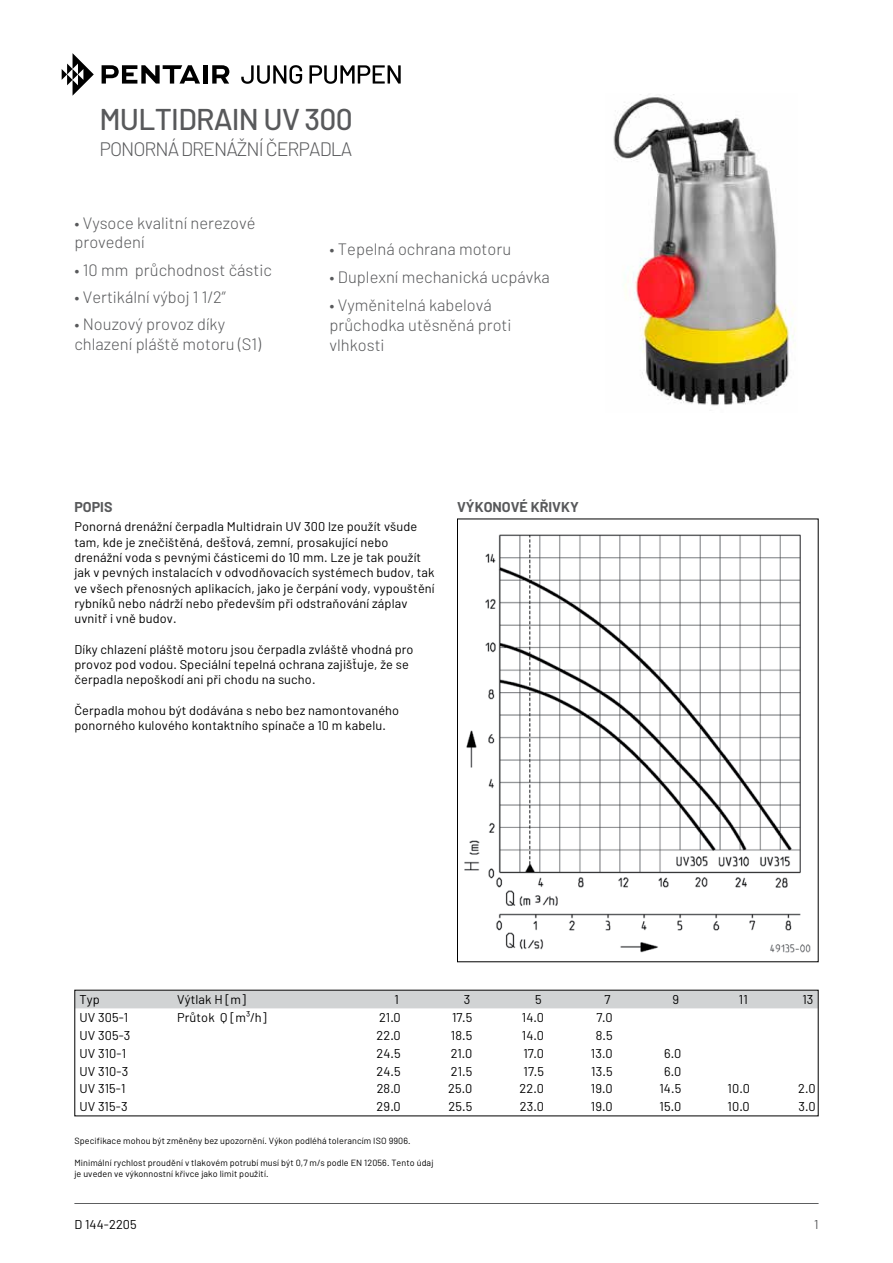
<style>
.page{position:relative;width:893px;height:1263px;background:#fff}
.page>*{position:absolute;margin:0;border:0;box-sizing:border-box;transform-origin:0 0}
.t1{font:500 30px "Barlow";letter-spacing:-.025em;color:#58595b}
.t2{font:300 19.5px "Barlow";letter-spacing:-.05em;color:#58595b}
.t3{font:300 16.5px/19.8px "Barlow";color:#58595b}
.t4{font:700 14.25px "Barlow";color:#58595b}
.t5{font:12.75px/15.3px "Barlow";letter-spacing:.01em;color:#000}
.t6{font:12.75px "Barlow";color:#58595b}
.t7{font:9px/10.8px "Barlow";letter-spacing:.01em;color:#000}
</style>
<div class="page">
<hr style="left:74px;top:1203px;width:745px;height:1px;background:#58595b">
<img style="left:613px;top:94px;width:183px;height:312px">
<img style="left:464px;top:534px;width:347px;height:419px">
<div style="left:76px;top:992px;width:741px;height:16px;background:#d1d3d4"></div>
<svg style="left:241px;top:65px;width:61px;height:19px"></svg>
<svg style="left:309px;top:65px;width:92px;height:19px"></svg>
<svg style="left:62px;top:53px;width:32px;height:43px"></svg>
<svg style="left:102px;top:65px;width:98px;height:19px"></svg>
<hr style="left:203px;top:65px;width:4px;height:19px;background:#000">
<svg style="left:212px;top:65px;width:17px;height:19px"></svg>
<h1 class="t1" style="left:99px;top:101px;width:255px">MULTIDRAIN UV 300</h1>
<h2 class="t2" style="left:99px;top:137px;width:254px">PONORNÁ DRENÁŽNÍ ČERPADLA</h2>
<p class="t3" style="left:74px;top:213px;width:183px">• Vysoce kvalitní nerezové provedení</p>
<p class="t3" style="left:74px;top:260px;width:199px">• 10 mm průchodnost částic</p>
<p class="t3" style="left:74px;top:287px;width:153px">• Vertikální výboj 1 1/2”</p>
<p class="t3" style="left:74px;top:315px;width:188px">• Nouzový provoz díky chlazení pláště motoru (S1)</p>
<p class="t3" style="left:330px;top:240px;width:183px">• Tepelná ochrana motoru</p>
<p class="t3" style="left:330px;top:267px;width:222px">• Duplexní mechanická ucpávka</p>
<p class="t3" style="left:330px;top:295px;width:183px;line-height:20.2px">• Vyměnitelná kabelová průchodka utěsněná proti vlhkosti</p>
<p class="t4" style="left:74px;top:498px;width:40px">POPIS</p>
<p class="t4" style="left:457px;top:498px;width:123px">VÝKONOVÉ KŘIVKY</p>
<p class="t5" style="left:74px;top:519px;width:362px">Ponorná drenážní čerpadla Multidrain UV 300 lze použít všude tam, kde je znečištěná, dešťová, zemní, prosakující nebo drenážní voda s pevnými částicemi do 10 mm. Lze je tak použít jak v pevných instalacích v odvodňovacích systémech budov, tak ve všech přenosných aplikacích, jako je čerpání vody, vypouštění rybníků nebo nádrží nebo především při odstraňování záplav uvnitř i vně budov.</p>
<p class="t5" style="left:74px;top:642px;width:341px">Díky chlazení pláště motoru jsou čerpadla zvláště vhodná pro provoz pod vodou. Speciální tepelná ochrana zajišťuje, že se čerpadla nepoškodí ani při chodu na sucho.</p>
<p class="t5" style="left:74px;top:703px;width:326px">Čerpadla mohou být dodávána s nebo bez namontovaného ponorného kulového kontaktního spínače a 10 m kabelu.</p>
<p class="t5" style="left:79px;top:991px;width:22px">Typ</p>
<p class="t5" style="left:177px;top:992px;width:70px">Výtlak H [m]</p>
<p class="t5" style="left:394px;top:991px;width:6px">1</p>
<p class="t5" style="left:464px;top:991px;width:8px">3</p>
<p class="t5" style="left:535px;top:991px;width:8px">5</p>
<p class="t5" style="left:604px;top:991px;width:8px">7</p>
<p class="t5" style="left:672px;top:991px;width:8px">9</p>
<p class="t5" style="left:739px;top:991px;width:10px">11</p>
<p class="t5" style="left:802px;top:991px;width:13px">13</p>
<p class="t5" style="left:79px;top:1009px;width:50px">UV 305-1</p>
<p class="t5" style="left:177px;top:1010px;width:91px">Průtok Q [m³/h]</p>
<p class="t5" style="left:379px;top:1009px;width:23px">21.0</p>
<p class="t5" style="left:452px;top:1009px;width:22px">17.5</p>
<p class="t5" style="left:522px;top:1009px;width:24px">14.0</p>
<p class="t5" style="left:597px;top:1009px;width:17px">7.0</p>
<p class="t5" style="left:79px;top:1027px;width:53px">UV 305-3</p>
<p class="t5" style="left:376px;top:1027px;width:26px">22.0</p>
<p class="t5" style="left:451px;top:1027px;width:23px">18.5</p>
<p class="t5" style="left:522px;top:1027px;width:24px">14.0</p>
<p class="t5" style="left:596px;top:1027px;width:18px">8.5</p>
<p class="t5" style="left:79px;top:1045px;width:48px">UV 310-1</p>
<p class="t5" style="left:376px;top:1045px;width:26px">24.5</p>
<p class="t5" style="left:451px;top:1045px;width:23px">21.0</p>
<p class="t5" style="left:523px;top:1045px;width:22px">17.0</p>
<p class="t5" style="left:591px;top:1045px;width:23px">13.0</p>
<p class="t5" style="left:664px;top:1045px;width:19px">6.0</p>
<p class="t5" style="left:79px;top:1063px;width:50px">UV 310-3</p>
<p class="t5" style="left:376px;top:1063px;width:26px">24.5</p>
<p class="t5" style="left:451px;top:1063px;width:23px">21.5</p>
<p class="t5" style="left:524px;top:1063px;width:22px">17.5</p>
<p class="t5" style="left:591px;top:1063px;width:23px">13.5</p>
<p class="t5" style="left:664px;top:1063px;width:19px">6.0</p>
<p class="t5" style="left:79px;top:1081px;width:48px">UV 315-1</p>
<p class="t5" style="left:377px;top:1081px;width:26px">28.0</p>
<p class="t5" style="left:448px;top:1081px;width:26px">25.0</p>
<p class="t5" style="left:520px;top:1081px;width:26px">22.0</p>
<p class="t5" style="left:591px;top:1081px;width:23px">19.0</p>
<p class="t5" style="left:659px;top:1081px;width:23px">14.5</p>
<p class="t5" style="left:728px;top:1081px;width:24px">10.0</p>
<p class="t5" style="left:798px;top:1081px;width:19px">2.0</p>
<p class="t5" style="left:79px;top:1099px;width:50px">UV 315-3</p>
<p class="t5" style="left:377px;top:1099px;width:26px">29.0</p>
<p class="t5" style="left:448px;top:1099px;width:25px">25.5</p>
<p class="t5" style="left:520px;top:1099px;width:25px">23.0</p>
<p class="t5" style="left:591px;top:1099px;width:23px">19.0</p>
<p class="t5" style="left:660px;top:1099px;width:23px">15.0</p>
<p class="t5" style="left:728px;top:1099px;width:24px">10.0</p>
<p class="t5" style="left:798px;top:1099px;width:19px">3.0</p>
<p class="t7" style="left:74px;top:1136px;width:338px">Specifikace mohou být změněny bez upozornění. Výkon podléhá tolerancím ISO 9906.</p>
<p class="t7" style="left:74px;top:1157px;width:360px">Minimální rychlost proudění v tlakovém potrubí musí být 0,7 m/s podle EN 12056. Tento údaj je uveden ve výkonnostní křivce jako limit použití.</p>
<p class="t5" style="left:74px;top:1216px;width:64px">D 144-2205</p>
<p class="t6" style="left:814px;top:1216px;width:6px">1</p>
</div>
